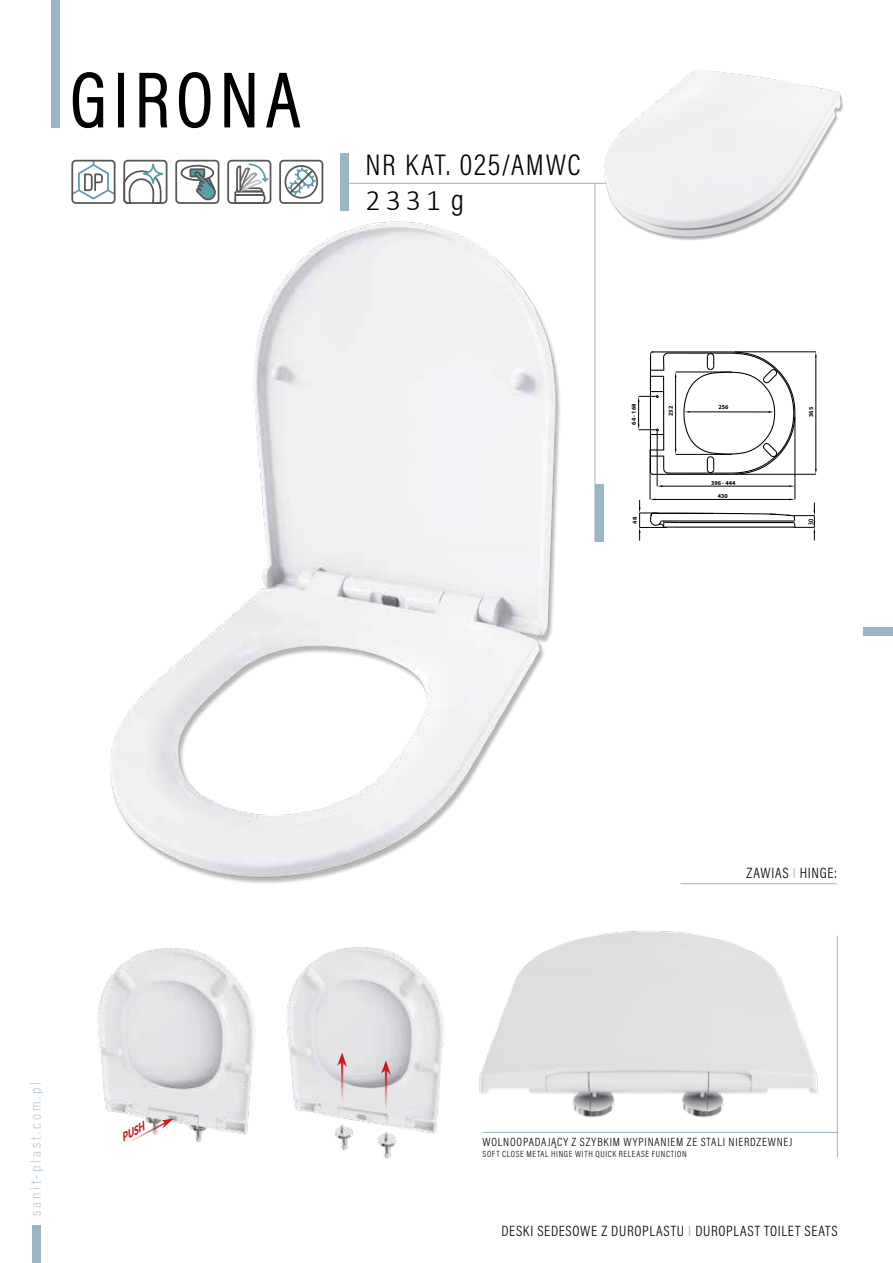
<style>
.page{position:relative;width:893px;height:1263px;background:#fff}
.page>*{position:absolute;margin:0;border:0;box-sizing:border-box;transform-origin:0 0}
.t1{font:300 78px "Acumin Pro Cond";letter-spacing:.085em;color:#000}
.t2{font:300 30px "Acumin Pro Cond";letter-spacing:.055em;color:#000}
.t3{font:300 30px "Calibri";color:#000}
.t4{font:300 15px "Acumin Pro Cond";letter-spacing:.045em;color:#000}
.t5{font:300 15px "Acumin Pro Cond";letter-spacing:.185em;color:#b9cad4}
.t6{font:300 12px "Acumin Pro Cond";letter-spacing:.065em;color:#000}
.t7{font:italic 900 11.4px "Lato";color:#cd171a;scale:.8 1}
.t8{font:300 9px "Acumin Pro Cond";letter-spacing:.075em;color:#000}
.t9{font:600 condensed 7.5px "Myriad Pro";color:#000}
.t10{font:700 6px/13px "Myriad Pro";color:#000;text-align:center}
.s1{font-family:"Acumin Pro Cond"}
.s2{color:#9ab5c3}
</style>
<div class="page">
<div style="left:863px;top:627px;width:30px;height:9px;background:#9ab5c3"></div>
<div style="left:51px;top:0;width:9px;height:128px;background:#9ab5c3"></div>
<svg style="left:72px;top:72px;width:32px;height:57px"></svg>
<div style="left:118px;top:73px;width:6px;height:54px;border:2px solid #000"></div>
<svg style="left:139px;top:72px;width:29px;height:56px"></svg>
<svg style="left:178px;top:72px;width:33px;height:57px"></svg>
<svg style="left:224px;top:72px;width:31px;height:56px"></svg>
<svg style="left:266px;top:72px;width:35px;height:56px"></svg>
<img style="left:110px;top:221px;width:450px;height:663px">
<div style="left:595px;top:484px;width:9px;height:57px;background:#9ab5c3"></div>
<div style="left:340px;top:153px;width:8px;height:57px;background:#9ab5c3"></div>
<hr style="left:595px;top:183px;width:1px;height:358px;background:#9ab5c3">
<hr style="left:340px;top:183px;width:319px;height:1px;background:#9ab5c3">
<div style="left:123px;top:160px;width:44px;height:44px;border:2px solid #575756;border-radius:4px"></div>
<div style="left:143px;top:164px;width:20px;height:20px;border:2px solid #5d9caa;border-radius:50%"></div>
<div style="left:175px;top:160px;width:44px;height:44px;border:2px solid #575756;border-radius:4px"></div>
<div style="left:181px;top:165px;width:33px;height:16px;border:2px solid #575756;border-radius:50%"></div>
<div style="left:190px;top:168px;width:15px;height:9px;border:2px solid #575756"></div>
<svg style="left:192px;top:169px;width:28px;height:34px"></svg>
<div style="left:227px;top:160px;width:44px;height:44px;border:2px solid #575756;border-radius:4px"></div>
<svg style="left:233px;top:163px;width:37px;height:41px"></svg>
<div style="left:279px;top:160px;width:44px;height:44px;border:2px solid #575756;border-radius:4px"></div>
<div style="left:285px;top:165px;width:33px;height:34px;border:2px solid #575756;border-radius:50%"></div>
<svg style="left:287px;top:166px;width:30px;height:30px"></svg>
<img style="left:479px;top:931px;width:346px;height:202px">
<hr style="left:483px;top:1132px;width:354px;height:1px;background:#9ab5c3">
<img style="left:591px;top:70px;width:252px;height:211px">
<img style="left:97px;top:948px;width:159px;height:194px">
<img style="left:286px;top:947px;width:159px;height:212px">
<hr style="left:341px;top:1062px;width:2px;height:41px;background:#cd171a">
<svg style="left:337px;top:1052px;width:10px;height:15px"></svg>
<svg style="left:122px;top:1114px;width:52px;height:29px"></svg>
<hr style="left:385px;top:1070px;width:2px;height:41px;background:#cd171a">
<svg style="left:381px;top:1059px;width:10px;height:16px"></svg>
<hr style="left:735px;top:352px;width:81px;height:1px;background:#000">
<hr style="left:735px;top:474px;width:81px;height:1px;background:#000">
<hr style="left:816px;top:356px;width:1px;height:114px;background:#000">
<hr style="left:795px;top:417px;width:1px;height:82px;background:#000">
<hr style="left:650px;top:449px;width:1px;height:50px;background:#000">
<hr style="left:657px;top:431px;width:1px;height:55px;background:#000">
<svg style="left:639px;top:485px;width:176px;height:56px"></svg>
<svg style="left:638px;top:351px;width:158px;height:125px"></svg>
<hr style="left:680px;top:883px;width:157px;height:1px;background:#9ab5c3">
<hr style="left:837px;top:935px;width:1px;height:222px;background:#9ab5c3">
<svg style="left:74px;top:161px;width:88px;height:43px"></svg>
<div style="left:71px;top:160px;width:45px;height:44px;border:2px solid #575756;border-radius:4px"></div>
<div style="left:32px;top:1225px;width:9px;height:38px;background:#9ab5c3"></div>
<h1 class="t1" style="left:70px;top:50px;width:232px">GIRONA</h1>
<h2 class="t2" style="left:366px;top:146px;width:217px">NR KAT. 025/AMWC</h2>
<h2 class="t3" style="left:366px;top:182px;width:100px">2331 <span class="s1">g</span></h2>
<p class="t10" style="left:627px;top:425px;width:23px;rotate:-90deg">64 - 168</p>
<p class="t10" style="left:664px;top:416px;width:11px;rotate:-90deg">232</p>
<p class="t10" style="left:718px;top:400px;width:11px">256</p>
<p class="t10" style="left:711px;top:476px;width:26px">396 - 444<br>430</p>
<p class="t10" style="left:804px;top:417px;width:11px;rotate:-90deg">365</p>
<p class="t10" style="left:628px;top:524px;width:8px;rotate:-90deg">48</p>
<p class="t9" style="left:807px;top:525px;width:8px;rotate:-90deg">30</p>
<p class="t5" style="left:26px;top:1216px;width:136px;rotate:-90deg">sanit-plast.com.pl</p>
<p class="t7" style="left:117px;top:1130px;width:33px;rotate:-28deg">PUSH</p>
<p class="t4" style="left:746px;top:863px;width:92px">ZAWIAS <span class="s2">I</span> HINGE:</p>
<p class="t6" style="left:483px;top:1134px;width:311px">WOLNOOPADAJĄCY Z SZYBKIM WYPINANIEM ZE STALI NIERDZEWNEJ</p>
<p class="t8" style="left:483px;top:1148px;width:206px">SOFT CLOSE METAL HINGE WITH QUICK RELEASE FUNCTION</p>
<p class="t4" style="left:501px;top:1221px;width:338px">DESKI SEDESOWE Z DUROPLASTU <span class="s2">I</span> DUROPLAST TOILET SEATS</p>
</div>
